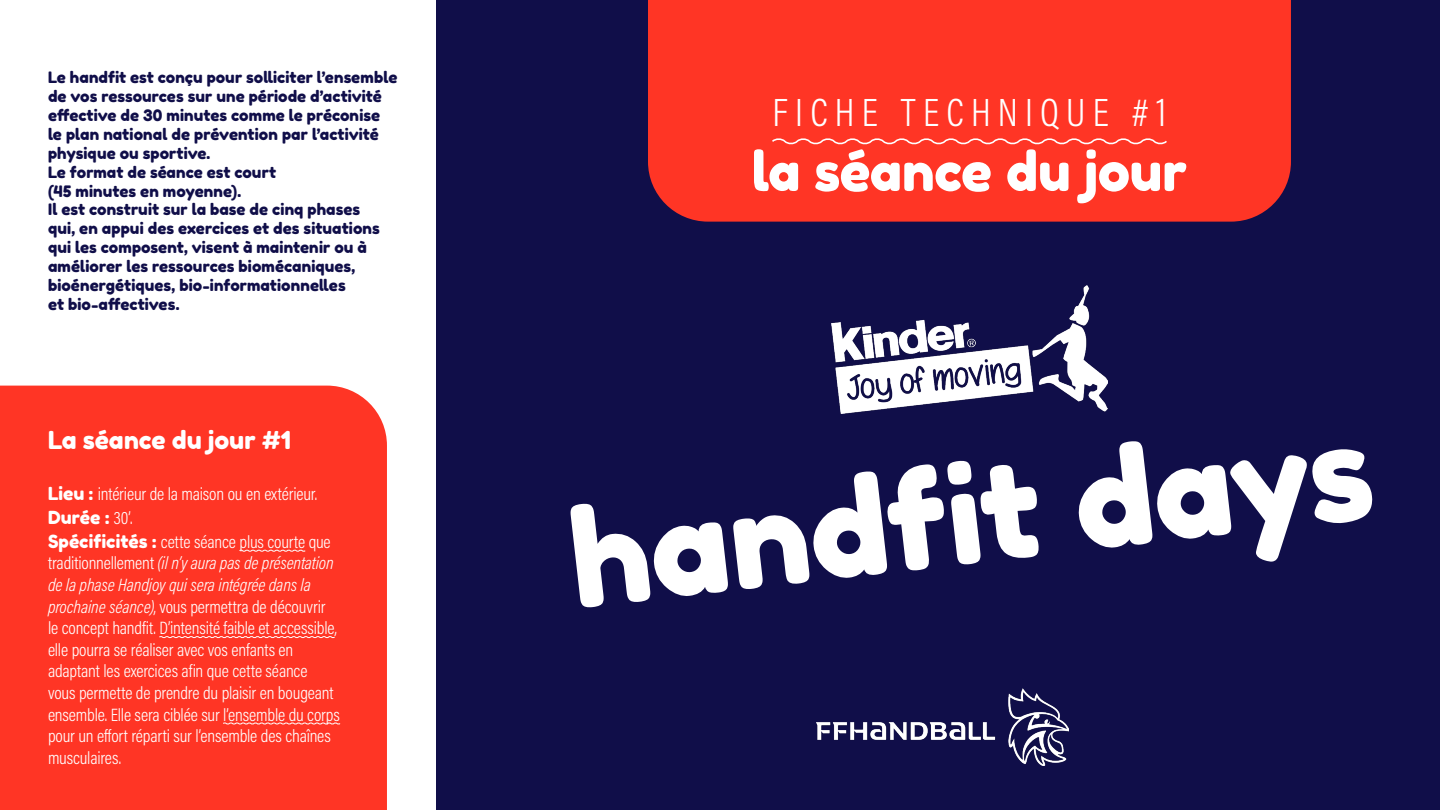
<style>
.page{position:relative;width:1440px;height:810px;background:#fff}
.page>*{position:absolute;margin:0;border:0;box-sizing:border-box;transform-origin:0 0}
.t1{font:134.18px "Fredoka One";color:#fff}
.t2{font:54px "Fredoka One";letter-spacing:-.015em;color:#fff}
.t3{font:300 39.75px "Acumin Pro Cond";letter-spacing:.18em;color:#fff}
.t4{font:24.75px "Fredoka One";letter-spacing:-.005em;color:#fff}
.t5{font:300 18px/21.6px "Acumin Pro Cond";letter-spacing:-.01em;color:#fff}
.t6{font:18px "Fredoka One";color:#fff}
.t7{font:15.75px/18.9px "Fredoka One";color:#100e49}
.s1{font-family:"Fredoka One";font-weight:400}
.s2{font-family:"Acumin Pro Cond";font-weight:300}
.s3{font-style:italic}
</style>
<div class="page">
<div style="left:436px;top:0;width:1004px;height:810px;background:#100e49"></div>
<img style="left:831px;top:285px;width:277px;height:128px">
<div style="left:648px;top:0;width:643px;height:222px;background:#ff3525"></div>
<svg style="left:770px;top:136px;width:399px;height:11px;background:#ff5446"></svg>
<div style="left:0;top:386px;width:387px;height:424px;background:#ff3525"></div>
<svg style="left:239px;top:549px;width:67px;height:3px"></svg>
<svg style="left:159px;top:636px;width:176px;height:2px"></svg>
<svg style="left:223px;top:722px;width:118px;height:3px"></svg>
<img style="left:817px;top:688px;width:251px;height:78px">
<p class="t7" style="left:48px;top:68px;width:351px">Le handfit est conçu pour solliciter l’ensemble de vos ressources sur une période d’activité effective de 30 minutes comme le préconise le plan national de prévention par l’activité physique ou sportive.<br>Le format de séance est court<br>(45 minutes en moyenne).<br>Il est construit sur la base de cinq phases<br>qui, en appui des exercices et des situations qui les composent, visent à maintenir ou à améliorer les ressources biomécaniques, bioénergétiques, bio-informationnelles<br>et bio-affectives.</p>
<h3 class="t4" style="left:48px;top:425px;width:244px">La séance du jour #1</h3>
<p class="t5" style="left:48px;top:483px;width:271px"><span class="s1">Lieu :</span> intérieur de la maison ou en extérieur.</p>
<p class="t6" style="left:48px;top:506px;width:86px">Durée : <span class="s2">30’.</span></p>
<p class="t5" style="left:48px;top:530px;width:294px"><span class="s1">Spécificités :</span> cette séance plus courte que traditionnellement <span class="s3">(il n’y aura pas de présentation de la phase Handjoy qui sera intégrée dans la prochaine séance)</span>, vous permettra de découvrir le concept handfit. D’intensité faible et accessible, elle pourra se réaliser avec vos enfants en adaptant les exercices afin que cette séance<br>vous permette de prendre du plaisir en bougeant ensemble. Elle sera ciblée sur l’ensemble du corps pour un effort réparti sur l’ensemble des chaînes musculaires.</p>
<h3 class="t3" style="left:773px;top:87px;width:395px">FICHE TECHNIQUE #1</h3>
<h2 class="t2" style="left:752px;top:139px;width:437px">la séance du jour</h2>
<h1 class="t1" style="left:560px;top:482px;width:808px;rotate:-7deg">handfi t days</h1>
</div>
